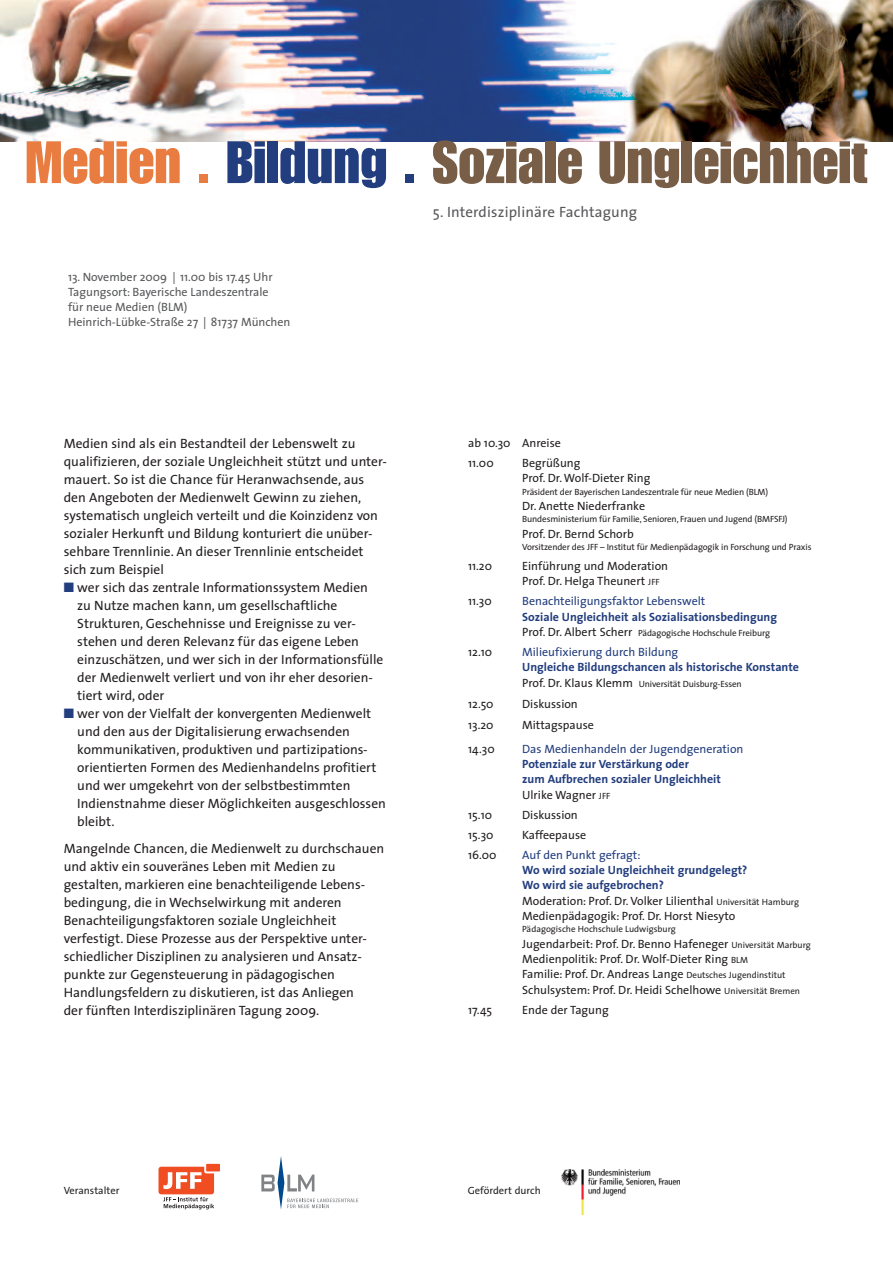
<style>
.page{position:relative;width:893px;height:1263px;background:#fff}
.page>*{position:absolute;margin:0;border:0;box-sizing:border-box;transform-origin:0 0}
.t1{font:58.5px "Impact";color:#795e47}
.t2{font:15px "The Sans";letter-spacing:.01em;color:#57585a}
.t3{font:13.5px/18px "The Sans";color:#231f20}
.t4{font:12px/15.3px "The Sans";color:#231f20}
.t5{font:700 12px/15.3px "The Sans";color:#233e7e}
.t6{font:12px/15px "The Sans";color:#57585a}
.t7{font:12px "The Sans";color:#233e7e}
.t8{font:10.5px "The Sans";color:#231f20}
.t9{font:9px "The Sans";letter-spacing:-.015em;color:#231f20}
.s1{color:#e97d41}
.s2{color:#233e7e}
.s3{font-size:9px}
.s4{font-size:12px}
.s5{font-weight:400;color:#231f20}
.s6{font-weight:400;font-size:9px;color:#231f20}
.s7{font-weight:700;color:#233e7e}
</style>
<div class="page">
<img style="left:0;top:0;width:893px;height:141px">
<div style="left:206px;top:1164px;width:14px;height:7px;background:#f04d22"></div>
<svg style="left:158px;top:1167px;width:56px;height:42px"></svg>
<svg style="left:261px;top:1156px;width:97px;height:53px"></svg>
<img style="left:562px;top:1170px;width:117px;height:45px">
<h1 class="t1" style="left:25px;top:141px;width:844px"><span class="s1">Medien .</span> <span class="s2">Bildung .</span> Soziale Ungleichheit</h1>
<p class="t6" style="left:68px;top:271px;width:224px">13. November 2009 | 11.00 bis 17.45 Uhr Tagungsort: Bayerische Landeszentrale<br>für neue Medien (BLM)<br>Heinrich-Lübke-Straße 27 | 81737 München</p>
<p class="t3" style="left:64px;top:436px;width:325px">Medien sind als ein Bestandteil der Lebenswelt zu qualifizieren, der soziale Ungleichheit stützt und unter&shy;mauert. So ist die Chance für Heranwachsende, aus den Angeboten der Medienwelt Gewinn zu ziehen, systematisch ungleich verteilt und die Koinzidenz von sozialer Herkunft und Bildung konturiert die unüber&shy;sehbare Trennlinie. An dieser Trennlinie entscheidet sich zum Beispiel</p>
<p class="t3" style="left:77px;top:580px;width:308px;text-indent:-13px"><span class="s2">■</span> wer sich das zentrale Informationssystem Medien zu Nutze machen kann, um gesellschaftliche Strukturen, Geschehnisse und Ereignisse zu ver&shy;stehen und deren Relevanz für das eigene Leben einzuschätzen, und wer sich in der Informationsfülle der Medienwelt verliert und von ihr eher desorien&shy;tiert wird, oder</p>
<p class="t3" style="left:77px;top:706px;width:310px;text-indent:-13px"><span class="s2">■</span> wer von der Vielfalt der konvergenten Medienwelt und den aus der Digitalisierung erwachsenden kommunikativen, produktiven und partizipations&shy;orientierten Formen des Medienhandelns profitiert und wer umgekehrt von der selbstbestimmten Indienstnahme dieser Möglichkeiten ausgeschlossen bleibt.</p>
<p class="t3" style="left:64px;top:841px;width:322px">Mangelnde Chancen, die Medienwelt zu durchschauen und aktiv ein souveränes Leben mit Medien zu gestalten, markieren eine benachteiligende Lebens&shy;bedingung, die in Wechselwirkung mit anderen Benachteiligungsfaktoren soziale Ungleichheit verfestigt. Diese Prozesse aus der Perspektive unter&shy;schiedlicher Disziplinen zu analysieren und Ansatz&shy;punkte zur Gegensteuerung in pädagogischen Handlungsfeldern zu diskutieren, ist das Anliegen<br>der fünften Interdisziplinären Tagung 2009.</p>
<p class="t2" style="left:433px;top:206px;width:206px">5. Interdisziplinäre Fachtagung</p>
<p class="t4" style="left:468px;top:434px;width:94px;line-height:20.1px">ab 10.30 Anreise<br>11.00</p>
<p class="t4" style="left:522px;top:457px;width:130px">Begrüßung<br>Prof. Dr. Wolf-Dieter Ring</p>
<p class="t9" style="left:522px;top:488px;width:248px">Präsident der Bayerischen Landeszentrale für neue Medien (BLM)</p>
<p class="t4" style="left:522px;top:499px;width:124px">Dr. Anette Niederfranke</p>
<p class="t9" style="left:522px;top:516px;width:267px">Bundesministerium für Familie, Senioren, Frauen und Jugend (BMFSFJ)</p>
<p class="t4" style="left:522px;top:527px;width:113px">Prof. Dr. Bernd Schorb</p>
<p class="t9" style="left:522px;top:543px;width:291px">Vorsitzender des JFF – Institut für Medienpädagogik in Forschung und Praxis</p>
<p class="t4" style="left:468px;top:559px;width:25px">11.20</p>
<p class="t4" style="left:522px;top:559px;width:147px">Einführung und Moderation<br>Prof. Dr. Helga Theunert <span class="s3">JFF</span></p>
<p class="t4" style="left:468px;top:595px;width:25px">11.30</p>
<p class="t7" style="left:522px;top:597px;width:185px">Benachteiligungsfaktor Lebenswelt</p>
<p class="t5" style="left:522px;top:610px;width:256px">Soziale Ungleichheit als Sozialisationsbedingung</p>
<p class="t9" style="left:522px;top:629px;width:249px"><span class="s4">Prof. Dr. Albert Scherr</span> Pädagogische Hochschule Freiburg</p>
<p class="t4" style="left:468px;top:646px;width:25px">12.10</p>
<p class="t7" style="left:522px;top:647px;width:158px">Milieufixierung durch Bildung</p>
<p class="t5" style="left:522px;top:661px;width:278px">Ungleiche Bildungschancen als historische Konstante</p>
<p class="t9" style="left:522px;top:680px;width:221px"><span class="s4">Prof. Dr. Klaus Klemm</span> Universität Duisburg-Essen</p>
<p class="t4" style="left:468px;top:697px;width:27px">12.50</p>
<p class="t4" style="left:522px;top:697px;width:57px">Diskussion</p>
<p class="t4" style="left:468px;top:719px;width:27px">13.20</p>
<p class="t4" style="left:522px;top:719px;width:73px">Mittagspause</p>
<p class="t4" style="left:468px;top:742px;width:28px">14.30</p>
<p class="t7" style="left:522px;top:744px;width:223px">Das Medienhandeln der Jugendgeneration</p>
<p class="t5" style="left:522px;top:757px;width:200px">Potenziale zur Verstärkung oder<br>zum Aufbrechen sozialer Ungleichheit<br><span class="s5">Ulrike Wagner</span> <span class="s6">JFF</span></p>
<p class="t4" style="left:468px;top:808px;width:25px">15.10</p>
<p class="t4" style="left:522px;top:808px;width:57px">Diskussion</p>
<p class="t4" style="left:468px;top:828px;width:27px">15.30</p>
<p class="t4" style="left:522px;top:828px;width:66px">Kaffeepause</p>
<p class="t4" style="left:468px;top:848px;width:30px">16.00</p>
<p class="t7" style="left:522px;top:850px;width:120px">Auf den Punkt gefragt:</p>
<p class="t4" style="left:522px;top:863px;width:278px"><span class="s7">Wo wird soziale Ungleichheit grundgelegt?<br>Wo wird sie aufgebrochen?<br></span>Moderation: Prof. Dr. Volker Lilienthal <span class="s3">Universität Hamburg </span>Medienpädagogik: Prof. Dr. Horst Niesyto</p>
<p class="t9" style="left:522px;top:926px;width:155px">Pädagogische Hochschule Ludwigsburg</p>
<p class="t4" style="left:522px;top:937px;width:290px">Jugendarbeit: Prof. Dr. Benno Hafeneger <span class="s3">Universität Marburg </span>Medienpolitik: Prof. Dr. Wolf-Dieter Ring <span class="s3">BLM<br></span>Familie: Prof. Dr. Andreas Lange <span class="s3">Deutsches Jugendinstitut </span>Schulsystem: Prof. Dr. Heidi Schelhowe <span class="s3">Universität Bremen</span></p>
<p class="t4" style="left:468px;top:1003px;width:26px">17.45</p>
<p class="t4" style="left:522px;top:1003px;width:88px">Ende der Tagung</p>
<p class="t8" style="left:64px;top:1186px;width:57px">Veranstalter</p>
<p class="t8" style="left:468px;top:1186px;width:75px">Gefördert durch</p>
</div>
